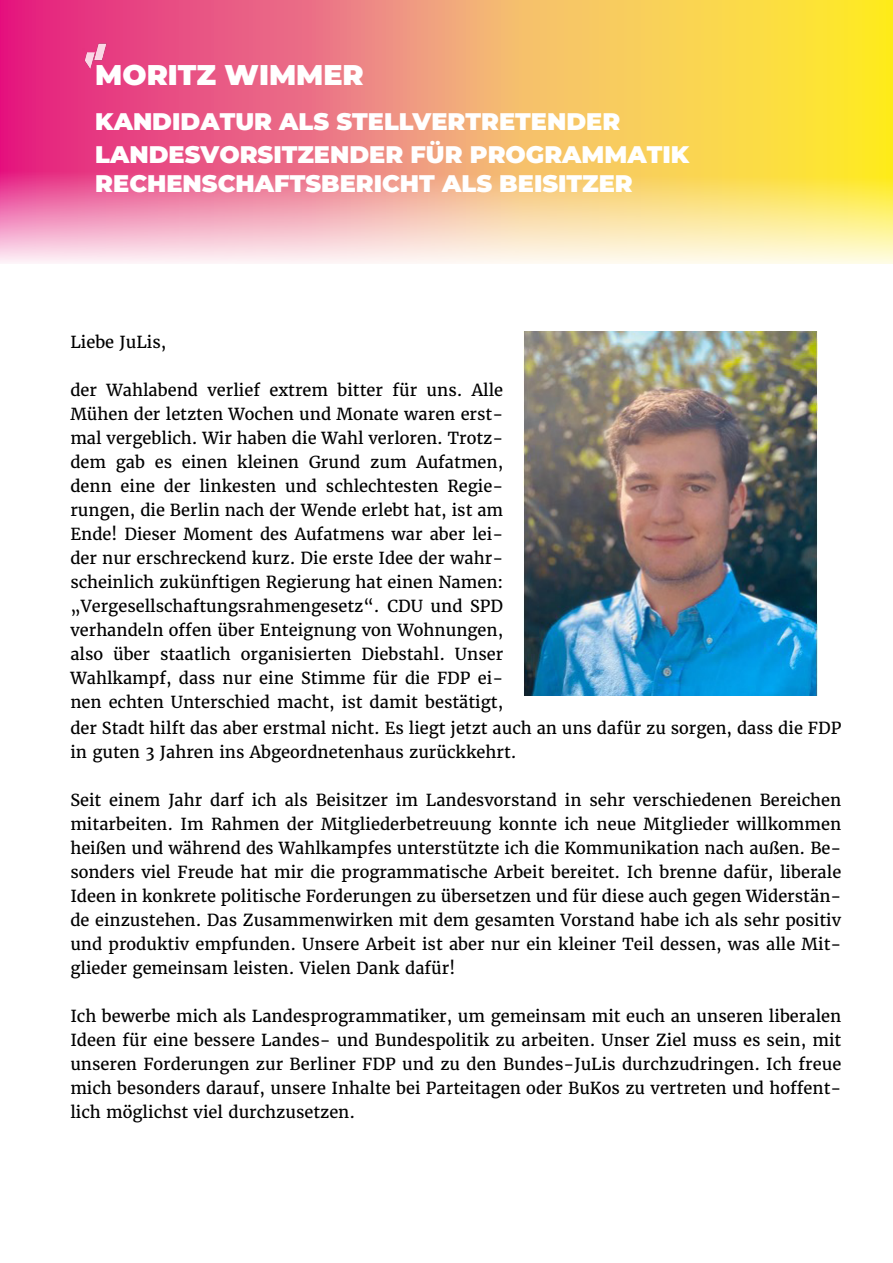
<style>
.page{position:relative;width:893px;height:1263px;background:#fff}
.page>*{position:absolute;margin:0;border:0;box-sizing:border-box;transform-origin:0 0}
.t1{font:900 28.5px "Montserrat";color:#fff}
.t2{font:900 24px/32.7px "Montserrat";color:#fff}
.t3{font:16.5px/24px "Merriweather";color:#000;text-align:justify}
</style>
<div class="page">
<svg style="left:0;top:0;width:893px;height:264px;background:#f3a781"></svg>
<img style="left:524px;top:332px;width:294px;height:363px">
<img style="left:82px;top:43px;width:27px;height:27px">
<h1 class="t1" style="left:95px;top:54px;width:270px">MORITZ WIMMER</h1>
<h2 class="t2" style="left:95px;top:104px;width:595px">KANDIDATUR ALS STELLVERTRETENDER<br>LANDESVORSITZENDER FÜR PROGRAMMATIK</h2>
<h2 class="t2" style="left:95px;top:166px;width:539px">RECHENSCHAFTSBERICHT ALS BEISITZER</h2>
<p class="t3" style="left:70px;top:330px;width:97px">Liebe JuLis,</p>
<p class="t3" style="left:70px;top:378px;width:434px">der Wahlabend verlief extrem bitter für uns. Alle Mühen der letzten Wochen und Monate waren erst&shy;mal vergeblich. Wir haben die Wahl verloren. Trotz&shy;dem gab es einen kleinen Grund zum Aufatmen, denn eine der linkesten und schlechtesten Regie&shy;rungen, die Berlin nach der Wende erlebt hat, ist am Ende! Dieser Moment des Aufatmens war aber lei&shy;der nur erschreckend kurz. Die erste Idee der wahr&shy;scheinlich zukünftigen Regierung hat einen Namen: „Vergesellschaftungsrahmengesetz“. CDU und SPD verhandeln offen über Enteignung von Wohnungen, also über staatlich organisierten Diebstahl. Unser Wahlkampf, dass nur eine Stimme für die FDP ei&shy;nen echten Unterschied macht, ist damit bestätigt,</p>
<p class="t3" style="left:70px;top:716px;width:772px">der Stadt hilft das aber erstmal nicht. Es liegt jetzt auch an uns dafür zu sorgen, dass die FDP in guten 3 Jahren ins Abgeordnetenhaus zurückkehrt.</p>
<p class="t3" style="left:70px;top:788px;width:772px">Seit einem Jahr darf ich als Beisitzer im Landesvorstand in sehr verschiedenen Bereichen mitarbeiten. Im Rahmen der Mitgliederbetreuung konnte ich neue Mitglieder willkommen heißen und während des Wahlkampfes unterstützte ich die Kommunikation nach außen. Be&shy;sonders viel Freude hat mir die programmatische Arbeit bereitet. Ich brenne dafür, liberale Ideen in konkrete politische Forderungen zu übersetzen und für diese auch gegen Widerstän&shy;de einzustehen. Das Zusammenwirken mit dem gesamten Vorstand habe ich als sehr positiv und produktiv empfunden. Unsere Arbeit ist aber nur ein kleiner Teil dessen, was alle Mit&shy;glieder gemeinsam leisten. Vielen Dank dafür!</p>
<p class="t3" style="left:70px;top:1004px;width:772px">Ich bewerbe mich als Landesprogrammatiker, um gemeinsam mit euch an unseren liberalen Ideen für eine bessere Landes- und Bundespolitik zu arbeiten. Unser Ziel muss es sein, mit unseren Forderungen zur Berliner FDP und zu den Bundes-JuLis durchzudringen. Ich freue mich besonders darauf, unsere Inhalte bei Parteitagen oder BuKos zu vertreten und hoffent&shy;lich möglichst viel durchzusetzen.</p>
</div>
